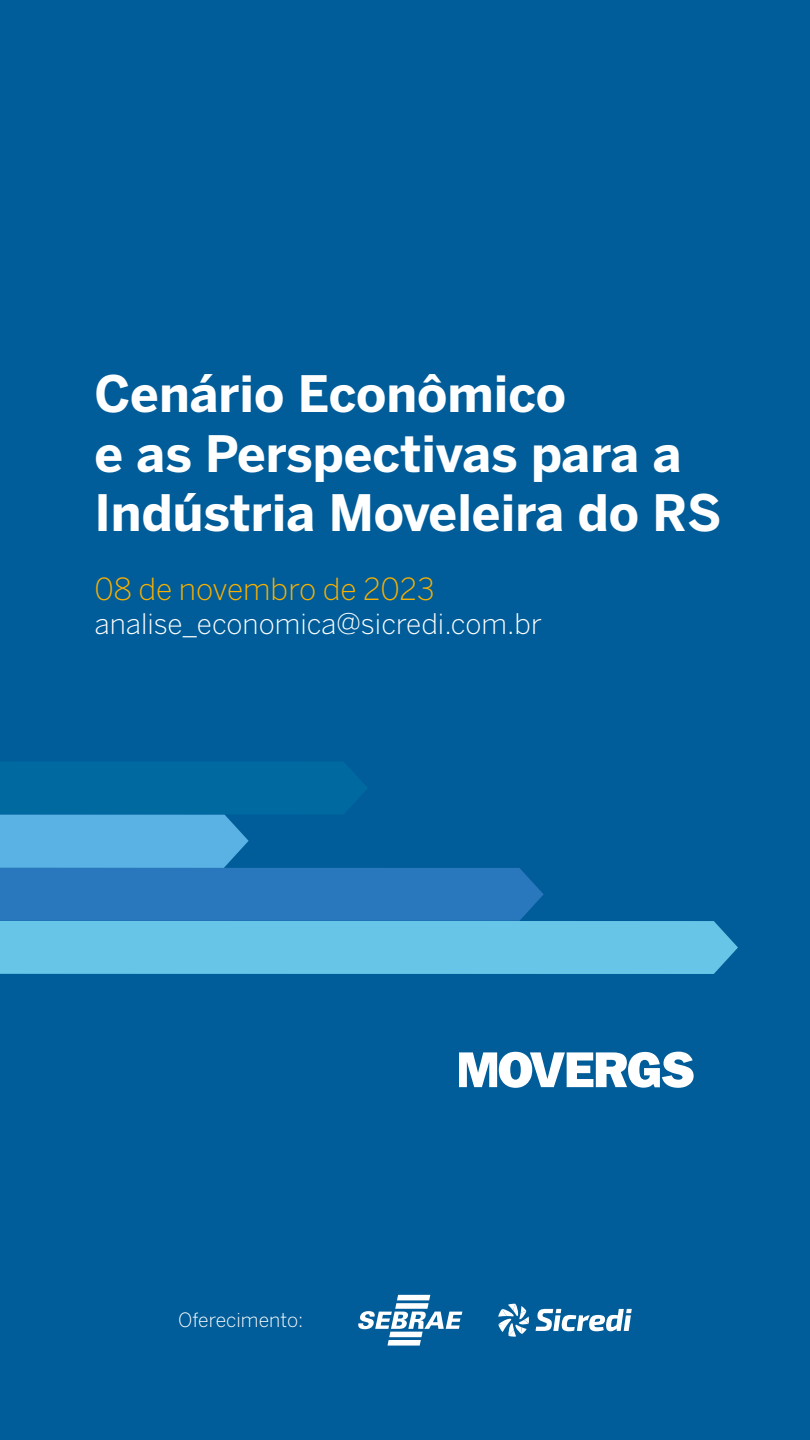
<style>
.page{position:relative;width:810px;height:1440px;background:#005d99}
.page>*{position:absolute;margin:0;border:0;box-sizing:border-box;transform-origin:0 0}
.t1{font:700 49.8px/59.8px "Benton Sans";color:#fff}
.t2{font:300 30.15px "Benton Sans";color:#f9b000}
.t3{font:300 28.12px "Benton Sans";color:#fff}
.t4{font:300 19.5px "Benton Sans";color:#fff}
</style>
<div class="page">
<svg style="left:459px;top:1052px;width:235px;height:36px"></svg>
<svg style="left:0;top:762px;width:738px;height:212px"></svg>
<svg style="left:358px;top:1295px;width:104px;height:51px"></svg>
<svg style="left:498px;top:1304px;width:31px;height:33px"></svg>
<svg style="left:536px;top:1309px;width:96px;height:22px"></svg>
<p class="t1" style="left:94px;top:363px;width:629px">Cenário Econômico<br>e as Perspectivas para a<br>Indústria Moveleira do RS</p>
<p class="t2" style="left:94px;top:571px;width:342px">08 de novembro de 2023</p>
<p class="t3" style="left:94px;top:607px;width:449px">analise_economica@sicredi.com.br</p>
<p class="t4" style="left:178px;top:1309px;width:127px">Oferecimento:</p>
</div>
